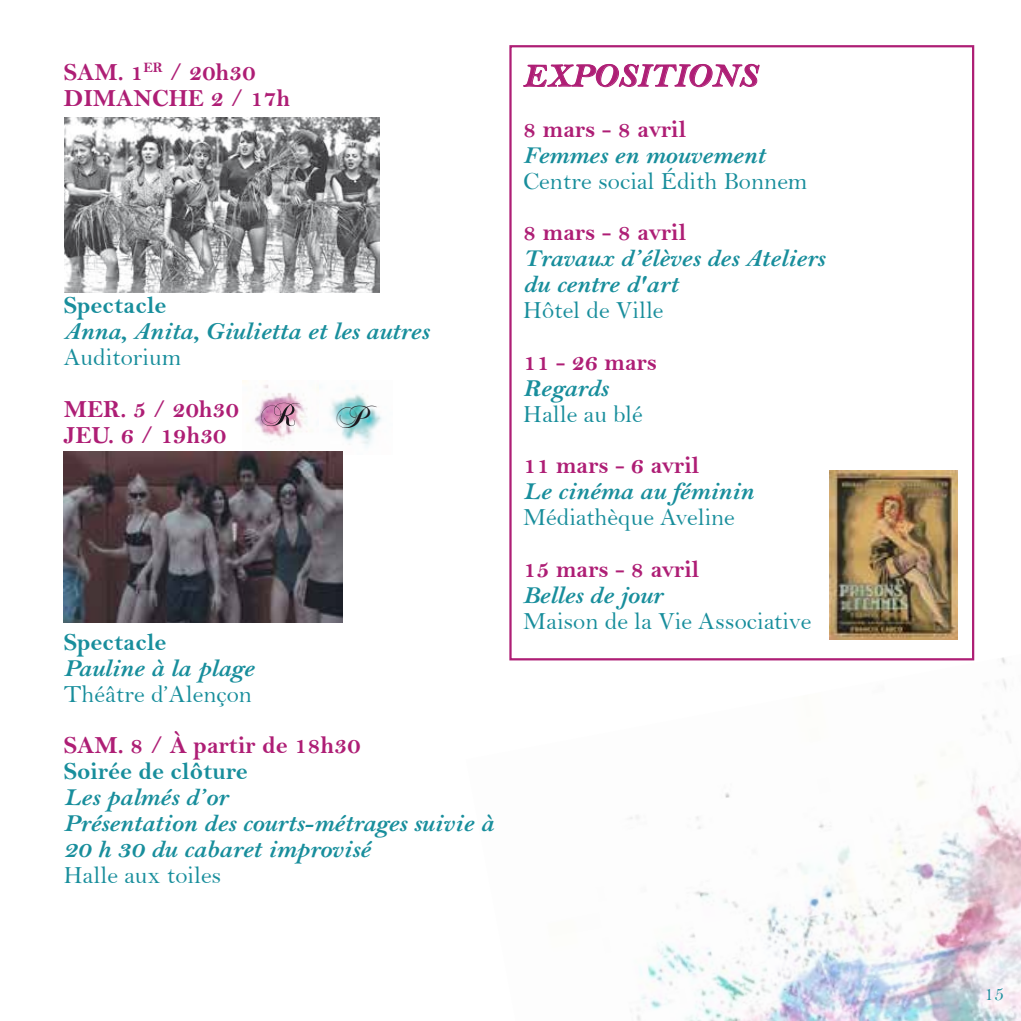
<style>
.page{position:relative;width:1021px;height:1021px;background:#fff}
.page>*{position:absolute;margin:0;border:0;box-sizing:border-box;transform-origin:0 0}
.t1{font:italic 700 33.75px "Bell MT Std";color:#ae1e75}
.t2{font:31.72px "Chopin Script";color:#1a171c}
.t3{font:italic 700 24.75px/25.9px "Bell MT Std";color:#188e9c}
.t4{font:24.75px/25.9px "Bell MT Bold";color:#ae1e75}
.t5{font:24.75px "Bell";color:#188e9c}
.t6{font:24.75px "Bell MT Bold";color:#188e9c}
.t7{font:20.25px "Bell";color:#188e9c}
</style>
<div class="page">
<img style="left:509px;top:565px;width:511px;height:455px">
<img style="left:330px;top:386px;width:52px;height:68px">
<svg style="left:523px;top:64px;width:236px;height:23px"></svg>
<img style="left:243px;top:381px;width:65px;height:61px">
<svg style="left:261px;top:403px;width:39px;height:23px"></svg>
<img style="left:64px;top:451px;width:278px;height:172px">
<img style="left:829px;top:470px;width:128px;height:170px">
<img style="left:64px;top:118px;width:316px;height:175px">
<div style="left:509px;top:45px;width:465px;height:615px;border:2px solid #ae1e75"></div>
<p class="t4" style="left:64px;top:59px;width:228px">SAM. 1<sup>ER</sup> / 20h30<br>DIMANCHE 2 / 17h</p>
<p class="t6" style="left:64px;top:291px;width:104px">Spectacle</p>
<p class="t3" style="left:64px;top:319px;width:366px">Anna, Anita, Giulietta et les autres</p>
<p class="t5" style="left:64px;top:342px;width:119px">Auditorium</p>
<p class="t4" style="left:64px;top:396px;width:176px">MER. 5 / 20h30<br>JEU. 6 / 19h30</p>
<p class="t2" style="left:337px;top:397px;width:35px">P</p>
<p class="t6" style="left:64px;top:627px;width:104px">Spectacle</p>
<p class="t3" style="left:64px;top:655px;width:192px">Pauline à la plage</p>
<p class="t5" style="left:64px;top:679px;width:190px">Théâtre d’Alençon</p>
<p class="t4" style="left:64px;top:732px;width:298px">SAM. 8 / À partir de 18h30</p>
<p class="t6" style="left:64px;top:756px;width:185px">Soirée de clôture</p>
<p class="t3" style="left:64px;top:784px;width:431px">Les palmés d’or<br>Présentation des courts-métrages suivie à<br>20 h 30 du cabaret improvisé</p>
<p class="t5" style="left:64px;top:860px;width:159px">Halle aux toiles</p>
<h1 class="t1" style="left:523px;top:56px;width:236px">EXPOSITIONS</h1>
<p class="t4" style="left:523px;top:116px;width:164px">8 mars - 8 avril</p>
<p class="t3" style="left:523px;top:142px;width:243px">Femmes en mouvement</p>
<p class="t5" style="left:523px;top:166px;width:285px">Centre social Édith Bonnem</p>
<p class="t4" style="left:523px;top:219px;width:164px">8 mars - 8 avril</p>
<p class="t3" style="left:523px;top:246px;width:303px">Travaux d’élèves des Ateliers du centre d'art</p>
<p class="t5" style="left:523px;top:295px;width:142px">Hôtel de Ville</p>
<p class="t4" style="left:523px;top:349px;width:135px">11 - 26 mars</p>
<p class="t3" style="left:523px;top:375px;width:86px">Regards</p>
<p class="t5" style="left:523px;top:399px;width:121px">Halle au blé</p>
<p class="t4" style="left:523px;top:452px;width:177px">11 mars - 6 avril</p>
<p class="t3" style="left:523px;top:479px;width:232px">Le cinéma au féminin</p>
<p class="t5" style="left:523px;top:502px;width:213px">Médiathèque Aveline</p>
<p class="t4" style="left:523px;top:556px;width:177px">15 mars - 8 avril</p>
<p class="t3" style="left:523px;top:582px;width:141px">Belles de jour</p>
<p class="t5" style="left:523px;top:606px;width:289px">Maison de la Vie Associative</p>
<p class="t7" style="left:983px;top:981px;width:22px">15</p>
</div>
